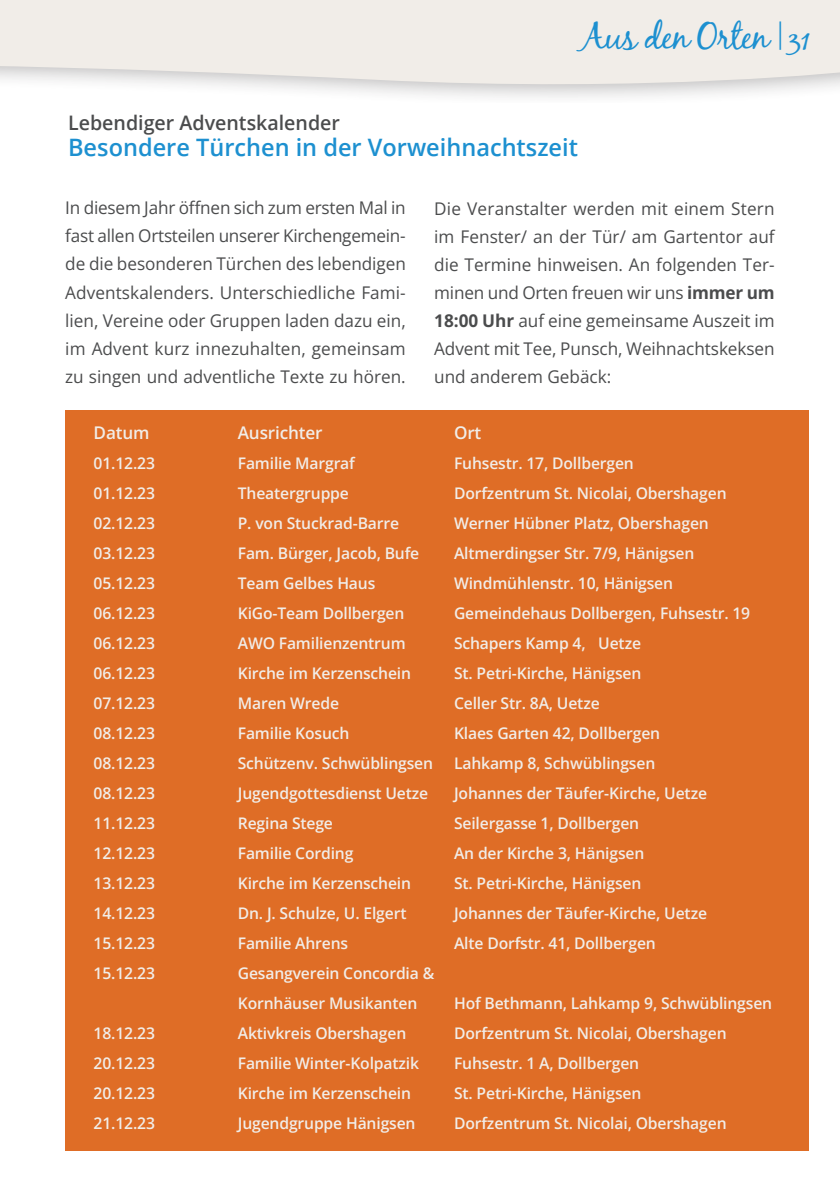
<style>
.page{position:relative;width:840px;height:1191px;background:#fff}
.page>*{position:absolute;margin:0;border:0;box-sizing:border-box;transform-origin:0 0}
.t1{font:36px "Black Jack";letter-spacing:-.02em;color:#1d90d0}
.t2{font:600 24px "Open Sans";color:#1d90d0}
.t3{font:600 20px "Open Sans";color:#4b4c4d}
.t4{font:17.6px/28px "Open Sans";color:#4b4c4d;text-align:justify}
.t5{font:600 17.6px "Open Sans";letter-spacing:-.01em;color:#f1ede8}
.t6{font:600 16px/30px "Open Sans";letter-spacing:-.01em;color:#f1ede8}
.s1{font-size:28px}
.s2{font-weight:700}
</style>
<div class="page">
<div style="left:65px;top:410px;width:743px;height:741px;background:#df6d26"></div>
<svg style="left:1px;top:0;width:838px;height:94px;background:#efece8"></svg>
<svg style="left:0;top:0;width:1px;height:79px"></svg>
<h1 class="t1" style="left:580px;top:14px;width:231px">Aus den Orten | <span class="s1">31</span></h1>
<p class="t3" style="left:68px;top:109px;width:273px">Lebendiger Adventskalender</p>
<h2 class="t2" style="left:68px;top:131px;width:511px">Besondere Türchen in der Vorweihnachtszeit</h2>
<p class="t4" style="left:65px;top:194px;width:342px">In diesem Jahr öffnen sich zum ersten Mal in fast allen Ortsteilen unserer Kirchengemein&shy;de die besonderen Türchen des lebendigen Adventskalenders. Unterschiedliche Fami&shy;lien, Vereine oder Gruppen laden dazu ein, im Advent kurz innezuhalten, gemeinsam zu singen und adventliche Texte zu hören.</p>
<p class="t4" style="left:434px;top:194px;width:342px">Die Veranstalter werden mit einem Stern im Fenster/ an der Tür/ am Gartentor auf die Termine hinweisen. An folgenden Ter&shy;minen und Orten freuen wir uns <span class="s2">immer um 18:00 Uhr</span> auf eine gemeinsame Auszeit im Advent mit Tee, Punsch, Weihnachtskeksen und anderem Gebäck:</p>
<p class="t5" style="left:94px;top:420px;width:57px">Datum</p>
<p class="t5" style="left:238px;top:420px;width:86px">Ausrichter</p>
<p class="t5" style="left:454px;top:420px;width:29px">Ort</p>
<p class="t6" style="left:94px;top:447px;width:63px">01.12.23</p>
<p class="t6" style="left:238px;top:447px;width:118px">Familie Margraf</p>
<p class="t6" style="left:454px;top:447px;width:181px">Fuhsestr. 17, Dollbergen</p>
<p class="t6" style="left:94px;top:477px;width:63px">01.12.23</p>
<p class="t6" style="left:238px;top:477px;width:113px">Theatergruppe</p>
<p class="t6" style="left:454px;top:477px;width:274px">Dorfzentrum St. Nicolai, Obershagen</p>
<p class="t6" style="left:94px;top:507px;width:63px">02.12.23</p>
<p class="t6" style="left:238px;top:507px;width:163px">P. von Stuckrad-Barre</p>
<p class="t6" style="left:454px;top:507px;width:256px">Werner Hübner Platz, Obershagen</p>
<p class="t6" style="left:94px;top:537px;width:63px">03.12.23</p>
<p class="t6" style="left:238px;top:537px;width:183px">Fam. Bürger, Jacob, Bufe</p>
<p class="t6" style="left:454px;top:537px;width:242px">Altmerdingser Str. 7/9, Hänigsen</p>
<p class="t6" style="left:94px;top:567px;width:63px">05.12.23</p>
<p class="t6" style="left:238px;top:567px;width:139px">Team Gelbes Haus</p>
<p class="t6" style="left:454px;top:567px;width:220px">Windmühlenstr. 10, Hänigsen</p>
<p class="t6" style="left:94px;top:597px;width:63px">06.12.23</p>
<p class="t6" style="left:238px;top:597px;width:168px">KiGo-Team Dollbergen</p>
<p class="t6" style="left:454px;top:597px;width:297px">Gemeindehaus Dollbergen, Fuhsestr. 19</p>
<p class="t6" style="left:94px;top:627px;width:63px">06.12.23</p>
<p class="t6" style="left:238px;top:627px;width:169px">AWO Familienzentrum</p>
<p class="t6" style="left:454px;top:627px;width:188px">Schapers Kamp 4, Uetze</p>
<p class="t6" style="left:94px;top:657px;width:63px">06.12.23</p>
<p class="t6" style="left:238px;top:657px;width:175px">Kirche im Kerzenschein</p>
<p class="t6" style="left:454px;top:657px;width:189px">St. Petri-Kirche, Hänigsen</p>
<p class="t6" style="left:94px;top:687px;width:63px">07.12.23</p>
<p class="t6" style="left:238px;top:687px;width:103px">Maren Wrede</p>
<p class="t6" style="left:454px;top:687px;width:147px">Celler Str. 8A, Uetze</p>
<p class="t6" style="left:94px;top:717px;width:63px">08.12.23</p>
<p class="t6" style="left:238px;top:717px;width:113px">Familie Kosuch</p>
<p class="t6" style="left:454px;top:717px;width:207px">Klaes Garten 42, Dollbergen</p>
<p class="t6" style="left:94px;top:747px;width:63px">08.12.23</p>
<p class="t6" style="left:238px;top:747px;width:197px">Schützenv. Schwüblingsen</p>
<p class="t6" style="left:454px;top:747px;width:203px">Lahkamp 8, Schwüblingsen</p>
<p class="t6" style="left:94px;top:777px;width:63px">08.12.23</p>
<p class="t6" style="left:238px;top:777px;width:192px">Jugendgottesdienst Uetze</p>
<p class="t6" style="left:454px;top:777px;width:254px">Johannes der Täufer-Kirche, Uetze</p>
<p class="t6" style="left:94px;top:807px;width:63px">11.12.23</p>
<p class="t6" style="left:238px;top:807px;width:97px">Regina Stege</p>
<p class="t6" style="left:454px;top:807px;width:186px">Seilergasse 1, Dollbergen</p>
<p class="t6" style="left:94px;top:837px;width:63px">12.12.23</p>
<p class="t6" style="left:238px;top:837px;width:117px">Familie Cording</p>
<p class="t6" style="left:454px;top:837px;width:192px">An der Kirche 3, Hänigsen</p>
<p class="t6" style="left:94px;top:867px;width:63px">13.12.23</p>
<p class="t6" style="left:238px;top:867px;width:175px">Kirche im Kerzenschein</p>
<p class="t6" style="left:454px;top:867px;width:189px">St. Petri-Kirche, Hänigsen</p>
<p class="t6" style="left:94px;top:897px;width:63px">14.12.23</p>
<p class="t6" style="left:238px;top:897px;width:170px">Dn. J. Schulze, U. Elgert</p>
<p class="t6" style="left:454px;top:897px;width:254px">Johannes der Täufer-Kirche, Uetze</p>
<p class="t6" style="left:94px;top:927px;width:63px">15.12.23</p>
<p class="t6" style="left:238px;top:927px;width:112px">Familie Ahrens</p>
<p class="t6" style="left:454px;top:927px;width:203px">Alte Dorfstr. 41, Dollbergen</p>
<p class="t6" style="left:94px;top:957px;width:63px">15.12.23</p>
<p class="t6" style="left:238px;top:957px;width:198px">Gesangverein Concordia &amp;<br>Kornhäuser Musikanten</p>
<p class="t6" style="left:454px;top:987px;width:319px">Hof Bethmann, Lahkamp 9, Schwüblingsen</p>
<p class="t6" style="left:94px;top:1017px;width:63px">18.12.23</p>
<p class="t6" style="left:238px;top:1017px;width:170px">Aktivkreis Obershagen</p>
<p class="t6" style="left:454px;top:1017px;width:274px">Dorfzentrum St. Nicolai, Obershagen</p>
<p class="t6" style="left:94px;top:1047px;width:63px">20.12.23</p>
<p class="t6" style="left:238px;top:1047px;width:183px">Familie Winter-Kolpatzik</p>
<p class="t6" style="left:454px;top:1047px;width:186px">Fuhsestr. 1 A, Dollbergen</p>
<p class="t6" style="left:94px;top:1077px;width:63px">20.12.23</p>
<p class="t6" style="left:238px;top:1077px;width:175px">Kirche im Kerzenschein</p>
<p class="t6" style="left:454px;top:1077px;width:189px">St. Petri-Kirche, Hänigsen</p>
<p class="t6" style="left:94px;top:1107px;width:63px">21.12.23</p>
<p class="t6" style="left:238px;top:1107px;width:179px">Jugendgruppe Hänigsen</p>
<p class="t6" style="left:454px;top:1107px;width:274px">Dorfzentrum St. Nicolai, Obershagen</p>
</div>
